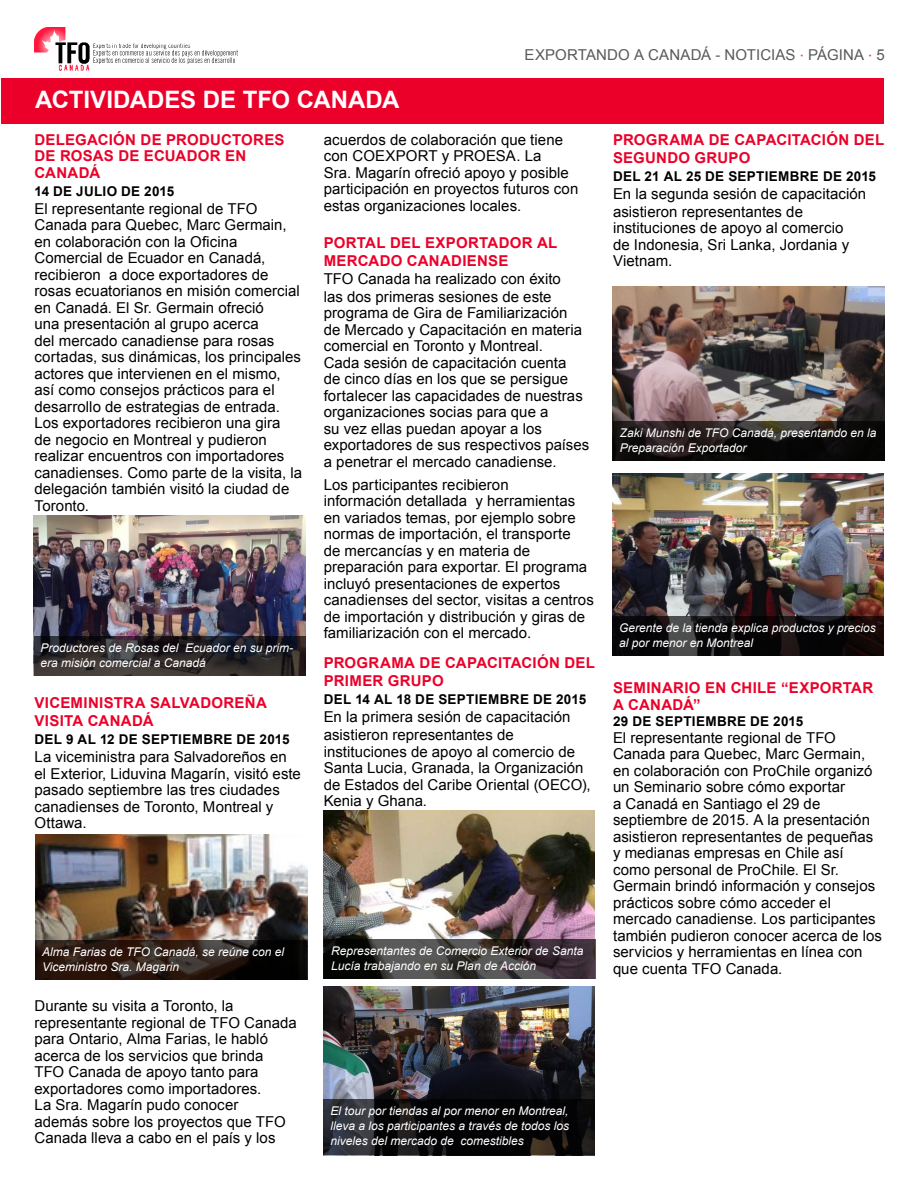
<style>
.page{position:relative;width:918px;height:1188px;background:#fff}
.page>*{position:absolute;margin:0;border:0;box-sizing:border-box;transform-origin:0 0}
.Tttle_White{font:700 24px "Arial";letter-spacing:-.005em;color:#fff}
.Subs-snapshot{font:15px/16.5px "Arial";letter-spacing:.005em;color:#000}
.Subs-snapshot-2{font:700 15px/16.5px "Arial";letter-spacing:.015em;color:#eb0029}
.Top_page_number{font:15px "Arial";letter-spacing:.01em;color:#58595b}
.Subs-snapshot-3{font:700 13.5px "Arial";letter-spacing:.025em;color:#000}
.Captions{font:italic 12px/15px "Arial";color:#fff}
.s1{font-family:"Avenir";font-weight:500;color:#d95943}
.s2{font-weight:700;color:#eb0029}
</style>
<div class="page">
<img style="left:34px;top:27px;width:204px;height:44px">
<img style="left:324px;top:987px;width:271px;height:112px">
<img style="left:324px;top:810px;width:271px;height:130px">
<div style="left:1px;top:78px;width:883px;height:46px;background:#eb0029"></div>
<img style="left:34px;top:515px;width:272px;height:121px">
<img style="left:36px;top:834px;width:271px;height:106px">
<svg style="left:34px;top:636px;width:272px;height:40px;background:#2b272a"></svg>
<svg style="left:35px;top:940px;width:272px;height:40px;background:#251812"></svg>
<svg style="left:324px;top:1099px;width:271px;height:56px;background:#101012"></svg>
<img style="left:612px;top:473px;width:271px;height:144px">
<svg style="left:612px;top:617px;width:272px;height:39px;background:#120f10"></svg>
<img style="left:612px;top:286px;width:273px;height:175px">
<svg style="left:613px;top:421px;width:272px;height:39px;background:#191514"></svg>
<svg style="left:324px;top:940px;width:272px;height:39px;background:#383435"></svg>
<p class="Tttle_White" style="left:35px;top:84px;width:366px">ACTIVIDADES DE TFO CANADA</p>
<p class="Top_page_number" style="left:525px;top:45px;width:341px">EXPORTANDO A CANADÁ - NOTICIAS <span class="s1">∙</span> PÁGINA</p>
<p class="Top_page_number" style="left:606px;top:45px;width:280px">EXPORT TO CANADA NEWS <span class="s1">∙</span> PAGE <span class="s1">∙</span> 5</p>
<p class="Subs-snapshot-2" style="left:34px;top:132px;width:252px">DELEGACIÓN DE PRODUCTORES<br>DE ROSAS DE ECUADOR EN<br>CANADÁ</p>
<p class="Subs-snapshot-3" style="left:34px;top:182px;width:141px">14 DE JULIO DE 2015</p>
<p class="Subs-snapshot" style="left:34px;top:200px;width:269px">El representante regional de TFO Canada para Quebec, Marc Germain, en colaboración con la Oficina Comercial de Ecuador en Canadá, recibieron a doce exportadores de rosas ecuatorianos en misión comercial en Canadá. El Sr. Germain ofreció<br>una presentación al grupo acerca<br>del mercado canadiense para rosas cortadas, sus dinámicas, los principales actores que intervienen en el mismo, así como consejos prácticos para el desarrollo de estrategias de entrada.<br>Los exportadores recibieron una gira<br>de negocio en Montreal y pudieron realizar encuentros con importadores canadienses. Como parte de la visita, la delegación también visitó la ciudad de Toronto.</p>
<p class="Captions" style="left:40px;top:640px;width:254px">Productores de Rosas del Ecuador en su prim&shy;era misión comercial a Canadá</p>
<p class="Subs-snapshot-2" style="left:34px;top:694px;width:234px;line-height:18px">VICEMINISTRA SALVADOREÑA<br>VISITA CANADÁ</p>
<p class="Subs-snapshot-3" style="left:34px;top:730px;width:257px">DEL 9 AL 12 DE SEPTIEMBRE DE 2015</p>
<p class="Subs-snapshot" style="left:34px;top:749px;width:268px">La viceministra para Salvadoreños en el Exterior, Liduvina Magarín, visitó este pasado septiembre las tres ciudades canadienses de Toronto, Montreal y<br>Ottawa.</p>
<p class="Captions" style="left:42px;top:944px;width:244px">Alma Farias de TFO Canadá, se reúne con el<br>Viceministro Sra. Magarin</p>
<p class="Subs-snapshot" style="left:34px;top:998px;width:264px">Durante su visita a Toronto, la representante regional de TFO Canada para Ontario, Alma Farias, le habló acerca de los servicios que brinda TFO Canada de apoyo tanto para exportadores como importadores.<br>La Sra. Magarín pudo conocer<br>además sobre los proyectos que TFO Canada lleva a cabo en el país y los</p>
<p class="Subs-snapshot" style="left:324px;top:131px;width:256px">acuerdos de colaboración que tiene con COEXPORT y PROESA. La<br>Sra. Magarín ofreció apoyo y posible participación en proyectos futuros con estas organizaciones locales.</p>
<p class="Subs-snapshot" style="left:324px;top:233px;width:239px;line-height:18px"><span class="s2">PORTAL DEL EXPORTADOR AL<br>MERCADO CANADIENSE<br></span>TFO Canada ha realizado con éxito las dos primeras sesiones de este</p>
<p class="Subs-snapshot" style="left:324px;top:305px;width:267px">programa de Gira de Familiarización<br>de Mercado y Capacitación en materia comercial en Toronto y Montreal.<br>Cada sesión de capacitación cuenta<br>de cinco días en los que se persigue fortalecer las capacidades de nuestras organizaciones socias para que a<br>su vez ellas puedan apoyar a los exportadores de sus respectivos países a penetrar el mercado canadiense.</p>
<p class="Subs-snapshot" style="left:324px;top:476px;width:272px">Los participantes recibieron<br>información detallada y herramientas en variados temas, por ejemplo sobre normas de importación, el transporte<br>de mercancías y en materia de preparación para exportar. El programa incluyó presentaciones de expertos canadienses del sector, visitas a centros de importación y distribución y giras de familiarización con el mercado.</p>
<p class="Subs-snapshot-2" style="left:324px;top:655px;width:273px;line-height:18px">PROGRAMA DE CAPACITACIÓN DEL<br>PRIMER GRUPO</p>
<p class="Subs-snapshot-3" style="left:324px;top:691px;width:264px">DEL 14 AL 18 DE SEPTIEMBRE DE 2015</p>
<p class="Subs-snapshot" style="left:324px;top:708px;width:248px;line-height:18px">En la primera sesión de capacitación asistieron representantes de</p>
<p class="Subs-snapshot" style="left:324px;top:743px;width:269px">instituciones de apoyo al comercio de<br>Santa Lucia, Granada, la Organización de Estados del Caribe Oriental (OECO),<br>Kenia y Ghana.</p>
<p class="Captions" style="left:331px;top:944px;width:254px">Representantes de Comercio Exterior de Santa<br>Lucía trabajando en su Plan de Acción</p>
<p class="Subs-snapshot-2" style="left:613px;top:131px;width:273px;line-height:18px">PROGRAMA DE CAPACITACIÓN DEL<br>SEGUNDO GRUPO</p>
<p class="Subs-snapshot-3" style="left:613px;top:167px;width:265px">DEL 21 AL 25 DE SEPTIEMBRE DE 2015</p>
<p class="Subs-snapshot" style="left:613px;top:185px;width:255px;line-height:18px">En la segunda sesión de capacitación asistieron representantes de</p>
<p class="Subs-snapshot" style="left:613px;top:220px;width:238px">instituciones de apoyo al comercio de Indonesia, Sri Lanka, Jordania y<br>Vietnam.</p>
<p class="Captions" style="left:620px;top:425px;width:258px">Zaki Munshi de TFO Canadá, presentando en la<br>Preparación Exportador</p>
<p class="Captions" style="left:619px;top:621px;width:258px">Gerente de la tienda explica productos y precios al por menor en Montreal</p>
<p class="Subs-snapshot-2" style="left:613px;top:680px;width:262px">SEMINARIO EN CHILE “EXPORTAR<br>A CANADÁ”</p>
<p class="Subs-snapshot-3" style="left:613px;top:712px;width:192px">29 DE SEPTIEMBRE DE 2015</p>
<p class="Subs-snapshot" style="left:613px;top:729px;width:271px">El representante regional de TFO Canada para Quebec, Marc Germain, en colaboración con ProChile organizó un Seminario sobre cómo exportar<br>a Canadá en Santiago el 29 de septiembre de 2015. A la presentación asistieron representantes de pequeñas y medianas empresas en Chile así como personal de ProChile. El Sr.<br>Germain brindó información y consejos prácticos sobre cómo acceder el mercado canadiense. Los participantes también pudieron conocer acerca de los servicios y herramientas en línea con que cuenta TFO Canada.</p>
<p class="Captions" style="left:330px;top:1103px;width:240px;text-align:justify">El tour por tiendas al por menor en Montreal, lleva a los participantes a través de todos los niveles del mercado de comestibles</p>
</div>
